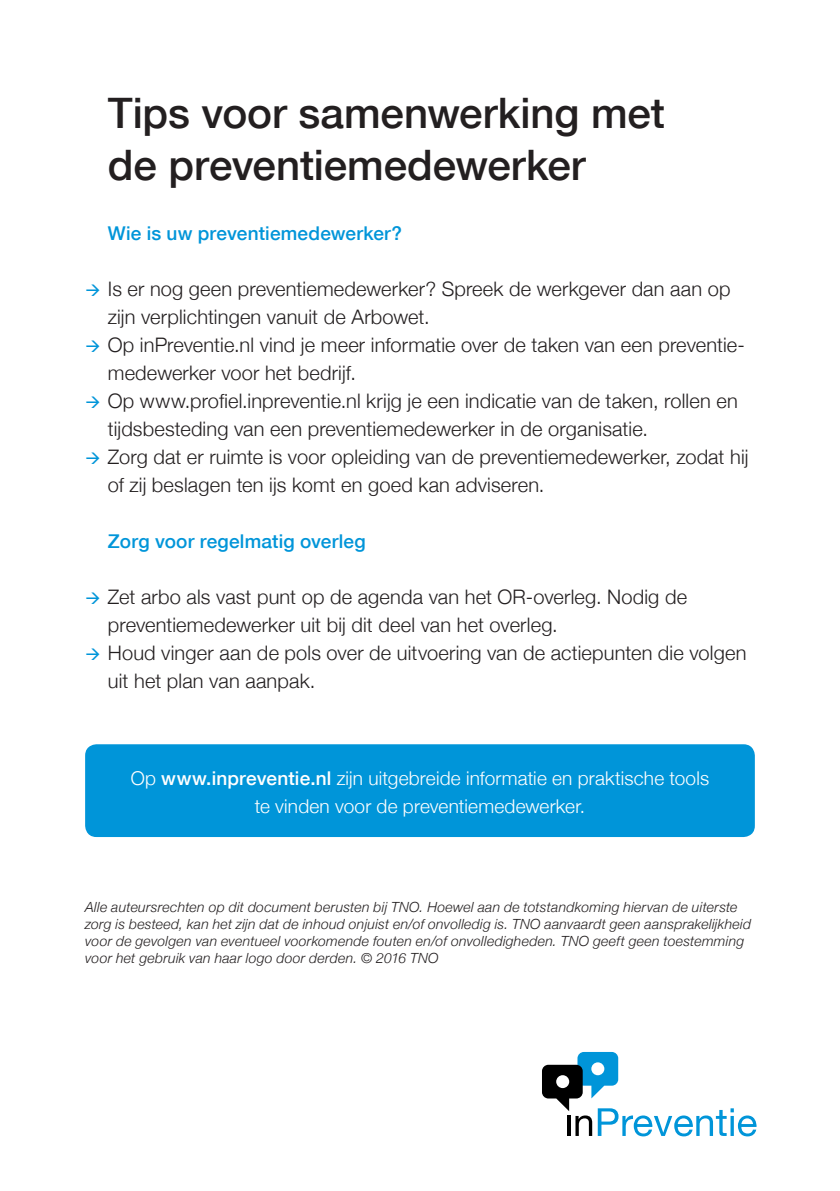
<style>
.page{position:relative;width:840px;height:1191px;background:#fff}
.page>*{position:absolute;margin:0;border:0;box-sizing:border-box;transform-origin:0 0}
.streamer{font:500 42px/52px "Helvetica Neue";letter-spacing:-.005em;color:#231f20}
.t1{font:300 20px/28px "Helvetica Neue";letter-spacing:.01em;color:#231f20}
.t2{font:300 19px "Helvetica Neue";letter-spacing:.01em;color:#fff}
.KOPREGELS{font:500 19px "Helvetica Neue";letter-spacing:.01em;color:#0095d9}
.note{font:italic 300 14px/16.8px "Helvetica Neue";letter-spacing:.02em;color:#231f20}
.s1{font-weight:500}
</style>
<div class="page">
<svg style="left:542px;top:1052px;width:214px;height:84px"></svg>
<div style="left:85px;top:744px;width:669px;height:93px;background:#0095d9;border-radius:11px"></div>
<p class="streamer" style="left:108px;top:87px;width:558px">Tips voor samenwerking met de preventiemedewerker</p>
<p class="KOPREGELS" style="left:108px;top:222px;width:295px">Wie is uw preventiemedewerker?</p>
<p class="t1" style="left:108px;top:274px;width:624px">Is er nog geen preventiemedewerker? Spreek de werkgever dan aan op zijn verplichtingen vanuit de Arbowet.</p>
<p class="t1" style="left:108px;top:330px;width:638px">Op inPreventie.nl vind je meer informatie over de taken van een preventie&shy;medewerker voor het bedrijf.</p>
<p class="t1" style="left:108px;top:386px;width:631px">Op www.profiel.inpreventie.nl krijg je een indicatie van de taken, rollen en tijdsbesteding van een preventiemedewerker in de organisatie.</p>
<p class="t1" style="left:108px;top:442px;width:641px">Zorg dat er ruimte is voor opleiding van de preventiemedewerker, zodat hij of zij beslagen ten ijs komt en goed kan adviseren.</p>
<p class="KOPREGELS" style="left:108px;top:530px;width:259px">Zorg voor regelmatig overleg</p>
<p class="t1" style="left:108px;top:582px;width:580px">Zet arbo als vast punt op de agenda van het OR-overleg. Nodig de preventiemedewerker uit bij dit deel van het overleg.</p>
<p class="t1" style="left:108px;top:638px;width:639px">Houd vinger aan de pols over de uitvoering van de actiepunten die volgen uit het plan van aanpak.</p>
<p class="t2" style="left:131px;top:767px;width:579px">Op <span class="s1">www.inpreventie.nl</span> zijn uitgebreide informatie en praktische tools</p>
<p class="t2" style="left:254px;top:795px;width:332px">te vinden voor de preventiemedewerker.</p>
<p class="note" style="left:85px;top:898px;width:667px">Alle auteursrechten op dit document berusten bij TNO. Hoewel aan de totstandkoming hiervan de uiterste zorg is besteed, kan het zijn dat de inhoud onjuist en/of onvolledig is. TNO aanvaardt geen aansprakelijkheid voor de gevolgen van eventueel voorkomende fouten en/of onvolledigheden. TNO geeft geen toestemming voor het gebruik van haar logo door derden. © 2016 TNO</p>
</div>
